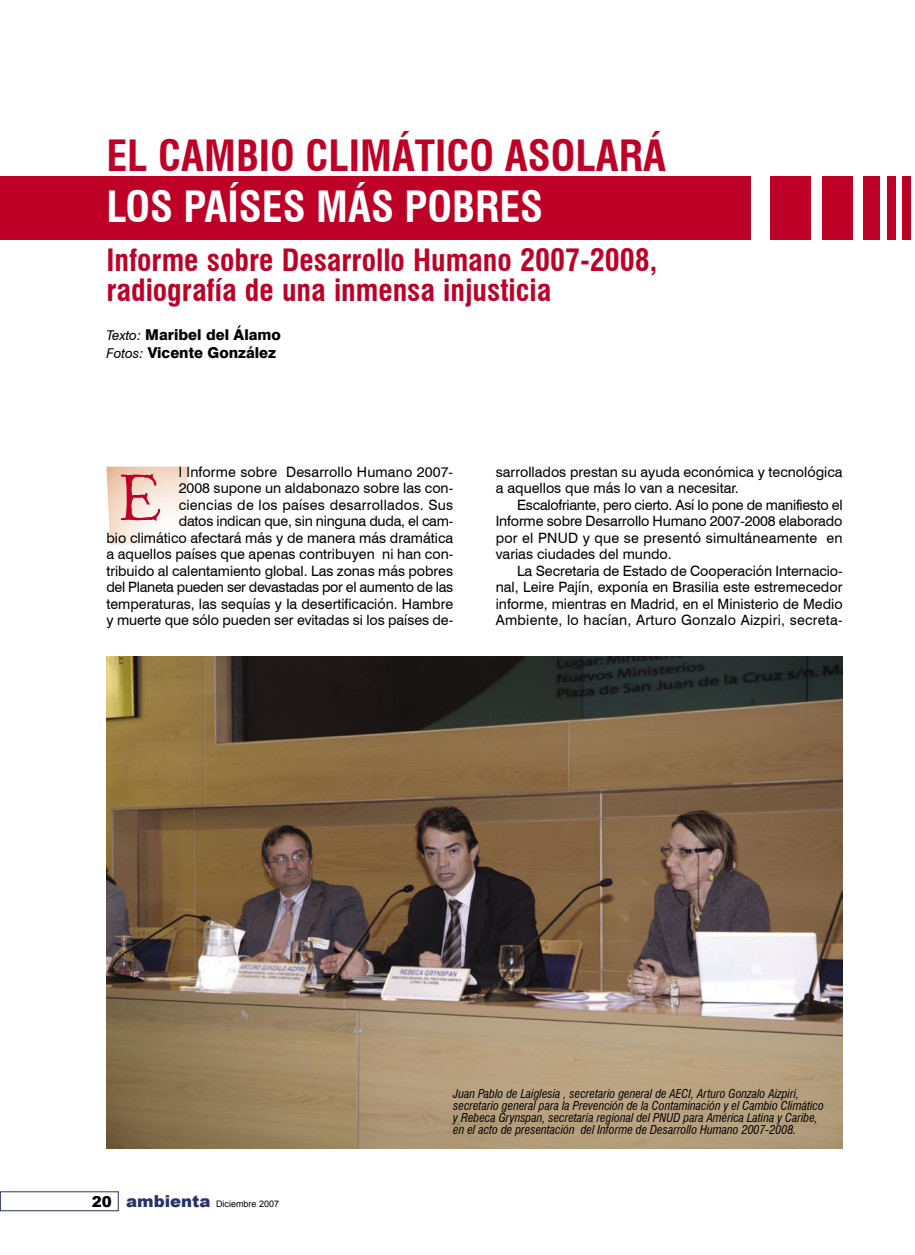
<style>
.page{position:relative;width:915px;height:1255px;background:#fff}
.page>*{position:absolute;margin:0;border:0;box-sizing:border-box;transform-origin:0 0}
.t1{font:63px "St Nicholas";color:#be0027}
.Titular{font:700 condensed 42px/50.6px "Swiss 721 BT";color:#be0027}
.antetítulo{font:700 condensed 30px/30px "Swiss 721 BT";color:#be0027}
.Antefirma{font:800 15px "Swiss 721 BT";color:#000}
.t2{font:900 15px "Arial";color:#000}
.Texto_general{font:14.25px/16.5px "Swiss 721 BT";color:#000;text-align:justify}
.Pie_de_Foto{font:italic condensed 12px/12px "Swiss 721 BT";color:#000}
.t3{font:9px "Arial";color:#000}
.s1{color:#fff}
.s2{font-weight:400;font-style:italic;font-size:13.5px}
.s3{font-weight:900;font-size:16.5px;color:#283366}
</style>
<div class="page">
<div style="left:0;top:176px;width:750px;height:64px;background:#be0027"></div>
<div style="left:769px;top:176px;width:41px;height:64px;background:#be0027"></div>
<div style="left:822px;top:176px;width:30px;height:64px;background:#be0027"></div>
<div style="left:862px;top:176px;width:17px;height:64px;background:#be0027"></div>
<div style="left:887px;top:176px;width:8px;height:64px;background:#be0027"></div>
<div style="left:902px;top:176px;width:8px;height:64px;background:#be0027"></div>
<svg style="left:106px;top:466px;width:81px;height:78px"></svg>
<img style="left:106px;top:656px;width:736px;height:492px">
<p class="Titular" style="left:106px;top:130px;width:561px">EL CAMBIO CLIMÁTICO ASOLARÁ<br><span class="s1">LOS PAÍSES MÁS POBRES</span></p>
<p class="antetítulo" style="left:106px;top:245px;width:552px">Informe sobre Desarrollo Humano 2007-2008, radiografía de una inmensa injusticia</p>
<p class="Antefirma" style="left:106px;top:326px;width:176px"><span class="s2">Texto:</span> Maribel del Álamo</p>
<p class="Antefirma" style="left:106px;top:344px;width:171px"><span class="s2">Fotos:</span> Vicente González</p>
<p class="Texto_general" style="left:106px;top:463px;width:348px;text-align:right">l Informe sobre Desarrollo Humano 2007-<br>2008 supone un aldabonazo sobre las con-<br>ciencias de los países desarrollados. Sus<br>datos indican que, sin ninguna duda, el cam-<br>bio climático afectará más y de manera más dramática a aquellos países que apenas contribuyen ni han con&shy;tribuido al calentamiento global. Las zonas más pobres del Planeta pueden ser devastadas por el aumento de las temperaturas, las sequías y la desertificación. Hambre y muerte que sólo pueden ser evitadas si los países de-</p>
<p class="Texto_general" style="left:495px;top:463px;width:348px">sarrollados prestan su ayuda económica y tecnológica a aquellos que más lo van a necesitar.</p>
<p class="t1" style="left:120px;top:469px;width:43px">E</p>
<p class="Texto_general" style="left:495px;top:496px;width:348px;text-indent:21px">Escalofriante, pero cierto. Así lo pone de manifiesto el Informe sobre Desarrollo Humano 2007-2008 elaborado por el PNUD y que se presentó simultáneamente en varias ciudades del mundo.</p>
<p class="Texto_general" style="left:495px;top:562px;width:348px;text-indent:21px">La Secretaria de Estado de Cooperación Internacio&shy;nal, Leire Pajín, exponía en Brasilia este estremecedor informe, mientras en Madrid, en el Ministerio de Medio Ambiente, lo hacían, Arturo Gonzalo Aizpiri, secreta-</p>
<p class="t2" style="left:92px;top:1190px;width:22px">20</p>
<p class="t3" style="left:126px;top:1197px;width:154px"><span class="s3">ambienta</span> Diciembre 2007</p>
<p class="Pie_de_Foto" style="left:453px;top:1087px;width:372px">Juan Pablo de Laiglesia , secretario general de AECI, Arturo Gonzalo Aizpiri, secretario general para la Prevención de la Contaminación y el Cambio Climático y Rebeca Grynspan, secretaria regional del PNUD para América Latina y Caribe, en el acto de presentación del Informe de Desarrollo Humano 2007-2008.</p>
</div>
